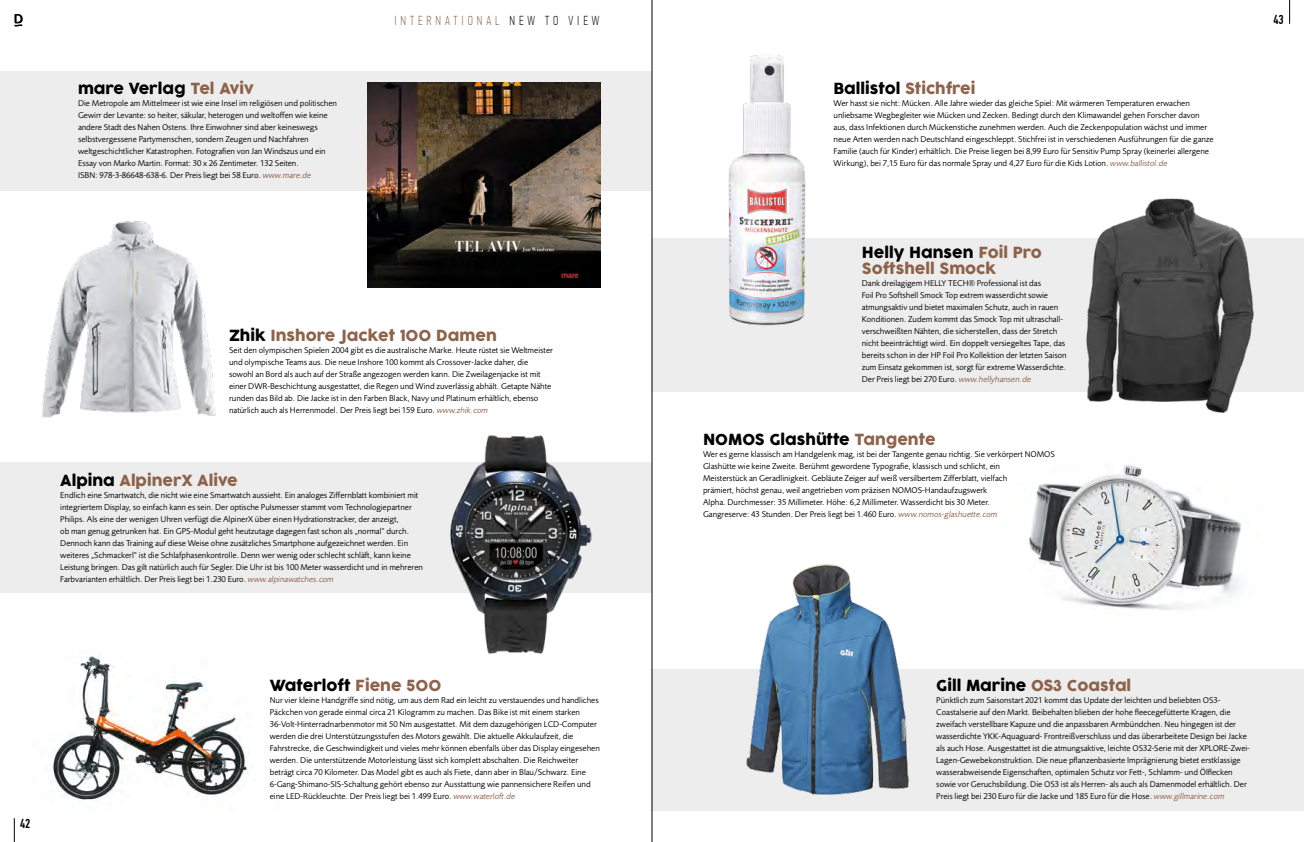
<style>
.page{position:relative;width:1304px;height:842px;background:#fff}
.page>*{position:absolute;margin:0;border:0;box-sizing:border-box;transform-origin:0 0}
.t1{font:15px "COCOGOOSE";color:#000}
.t2{font:15px/16px "COCOGOOSE";color:#8d634b}
.t3{font:100 13px "PF Din Text Comp Pro";letter-spacing:.3em;color:#8d634b}
.t4{font:500 13px "PF Din Text Comp Pro";color:#000}
.t5{font:8.7px/12px "EADS Sans";letter-spacing:-.005em;color:#000}
.s1{color:#8d634b}
.s2{font-style:italic;color:#8d634b}
.s3{color:#000}
</style>
<div class="page">
<svg style="left:14px;top:14px;width:9px;height:13px"></svg>
<div style="left:0;top:71px;width:652px;height:119px;background:#ededed"></div>
<div style="left:0;top:463px;width:652px;height:130px;background:#ededed"></div>
<div style="left:652px;top:238px;width:652px;height:154px;background:#ededed"></div>
<div style="left:652px;top:669px;width:652px;height:141px;background:#ededed"></div>
<img style="left:728px;top:55px;width:78px;height:271px">
<img style="left:53px;top:654px;width:196px;height:146px">
<img style="left:1029px;top:465px;width:213px;height:145px">
<img style="left:42px;top:221px;width:174px;height:197px">
<img style="left:429px;top:435px;width:173px;height:219px">
<img style="left:1086px;top:198px;width:168px;height:215px">
<img style="left:367px;top:83px;width:234px;height:205px">
<img style="left:746px;top:564px;width:163px;height:231px">
<svg style="left:14px;top:818px;width:1px;height:24px"></svg>
<svg style="left:1289px;top:0;width:1px;height:24px"></svg>
<hr style="left:652px;top:0;width:1px;height:842px;background:#000">
<h1 class="t1" style="left:78px;top:77px;width:177px">mare Verlag <span class="s1">Tel Aviv</span></h1>
<p class="t5" style="left:78px;top:97px;width:260px">Die Metropole am Mittelmeer ist wie eine Insel im religiösen und politischen Gewirr der Levante: so heiter, säkular, heterogen und weltoffen wie keine andere Stadt des Nahen Ostens. Ihre Einwohner sind aber keineswegs selbstvergessene Partymenschen, sondern Zeugen und Nachfahren weltgeschichtlicher Katastrophen. Fotografien von Jan Windszus und ein Essay von Marko Martin. Format: 30 x 26 Zentimeter. 132 Seiten.<br>ISBN: 978-3-86648-638-6. Der Preis liegt bei 58 Euro. <span class="s2">www.mare.de</span></p>
<h2 class="t3" style="left:394px;top:13px;width:207px">INTERNATIONAL <span class="s3">NEW TO VIEW</span></h2>
<h1 class="t2" style="left:229px;top:328px;width:269px"><span class="s3">Zhik</span> Inshore Jacket 100 Damen</h1>
<p class="t5" style="left:229px;top:344px;width:325px">Seit den olympischen Spielen 2004 gibt es die australische Marke. Heute rüstet sie Weltmeister und olympische Teams aus. Die neue Inshore 100 kommt als Crossover-Jacke daher, die sowohl an Bord als auch auf der Straße angezogen werden kann. Die Zweilagenjacke ist mit einer DWR-Beschichtung ausgestattet, die Regen und Wind zuverlässig abhält. Getapte Nähte runden das Bild ab. Die Jacke ist in den Farben Black, Navy und Platinum erhältlich, ebenso natürlich auch als Herrenmodel. Der Preis liegt bei 159 Euro. <span class="s2">www.zhik.com</span></p>
<h1 class="t2" style="left:60px;top:472px;width:179px"><span class="s3">Alpina</span> AlpinerX Alive</h1>
<p class="t5" style="left:60px;top:489px;width:364px">Endlich eine Smartwatch, die nicht wie eine Smartwatch aussieht. Ein analoges Ziffernblatt kombiniert mit integriertem Display, so einfach kann es sein. Der optische Pulsmesser stammt vom Technologiepartner Philips. Als eine der wenigen Uhren verfügt die AlpinerX über einen Hydrationstracker, der anzeigt,<br>ob man genug getrunken hat. Ein GPS-Modul geht heutzutage dagegen fast schon als „normal“ durch.<br>Dennoch kann das Training auf diese Weise ohne zusätzliches Smartphone aufgezeichnet werden. Ein weiteres „Schmackerl“ ist die Schlafphasenkontrolle. Denn wer wenig oder schlecht schläft, kann keine Leistung bringen. Das gilt natürlich auch für Segler. Die Uhr ist bis 100 Meter wasserdicht und in mehreren Farbvarianten erhältlich. Der Preis liegt bei 1.230 Euro. <span class="s2">www.alpinawatches.com</span></p>
<h2 class="t4" style="left:20px;top:816px;width:12px">42</h2>
<h1 class="t1" style="left:270px;top:675px;width:173px">Waterloft <span class="s1">Fiene 500</span></h1>
<p class="t5" style="left:270px;top:694px;width:332px">Nur vier kleine Handgriffe sind nötig, um aus dem Rad ein leicht zu verstauendes und handliches Päckchen von gerade einmal circa 21 Kilogramm zu machen. Das Bike ist mit einem starken 36-Volt-Hinterradnarbenmotor mit 50 Nm ausgestattet. Mit dem dazugehörigen LCD-Computer werden die drei Unterstützungsstufen des Motors gewählt. Die aktuelle Akkulaufzeit, die Fahrstrecke, die Geschwindigkeit und vieles mehr können ebenfalls über das Display eingesehen werden. Die unterstützende Motorleistung lässt sich komplett abschalten. Die Reichweiter beträgt circa 70 Kilometer. Das Model gibt es auch als Fiete, dann aber in Blau/Schwarz. Eine 6-Gang-Shimano-SIS-Schaltung gehört ebenso zur Ausstattung wie pannensichere Reifen und eine LED-Rückleuchte. Der Preis liegt bei 1.499 Euro. <span class="s2">www.waterloft.de</span></p>
<h1 class="t1" style="left:834px;top:77px;width:143px">Ballistol <span class="s1">Stichfrei</span></h1>
<p class="t5" style="left:834px;top:97px;width:382px">Wer hasst sie nicht: Mücken. Alle Jahre wieder das gleiche Spiel: Mit wärmeren Temperaturen erwachen unliebsame Wegbegleiter wie Mücken und Zecken. Bedingt durch den Klimawandel gehen Forscher davon aus, dass Infektionen durch Mückenstiche zunehmen werden. Auch die Zeckenpopulation wächst und immer neue Arten werden nach Deutschland eingeschleppt. Stichfrei ist in verschiedenen Ausführungen für die ganze Familie (auch für Kinder) erhältlich. Die Preise liegen bei 8,99 Euro für Sensitiv Pump Spray (keinerlei allergene Wirkung), bei 7,15 Euro für das normale Spray und 4,27 Euro für die Kids Lotion. <span class="s2">www.ballistol.de</span></p>
<h1 class="t2" style="left:862px;top:245px;width:181px"><span class="s3">Helly Hansen</span> Foil Pro<br>Softshell Smock</h1>
<p class="t5" style="left:862px;top:277px;width:206px">Dank dreilagigem HELLY TECH® Professional ist das<br>Foil Pro Softshell Smock Top extrem wasserdicht sowie atmungsaktiv und bietet maximalen Schutz, auch in rauen Konditionen. Zudem kommt das Smock Top mit ultraschall&shy;verschweißten Nähten, die sicherstellen, dass der Stretch nicht beeinträchtigt wird. Ein doppelt versiegeltes Tape, das bereits schon in der HP Foil Pro Kollektion der letzten Saison zum Einsatz gekommen ist, sorgt für extreme Wasserdichte.<br>Der Preis liegt bei 270 Euro. <span class="s2">www.hellyhansen.de</span></p>
<h1 class="t1" style="left:703px;top:428px;width:234px">NOMOS Glashütte <span class="s1">Tangente</span></h1>
<p class="t5" style="left:703px;top:448px;width:353px">Wer es gerne klassisch am Handgelenk mag, ist bei der Tangente genau richtig. Sie verkörpert NOMOS Glashütte wie keine Zweite. Berühmt gewordene Typografie, klassisch und schlicht, ein<br>Meisterstück an Geradlinigkeit. Gebläute Zeiger auf weiß versilbertem Zifferblatt, vielfach<br>prämiert, höchst genau, weil angetrieben vom präzisen NOMOS-Handaufzugswerk<br>Alpha. Durchmesser: 35 Millimeter. Höhe: 6,2 Millimeter. Wasserdicht bis 30 Meter.<br>Gangreserve: 43 Stunden. Der Preis liegt bei 1.460 Euro. <span class="s2">www.nomos-glashuette.com</span></p>
<h2 class="t4" style="left:1273px;top:12px;width:12px">43</h2>
<h1 class="t1" style="left:936px;top:675px;width:197px">Gill Marine <span class="s1">OS3 Coastal</span></h1>
<p class="t5" style="left:936px;top:694px;width:315px">Pünktlich zum Saisonstart 2021 kommt das Update der leichten und beliebten OS3- Coastalserie auf den Markt. Beibehalten blieben der hohe fleecegefütterte Kragen, die zweifach verstellbare Kapuze und die anpassbaren Armbündchen. Neu hingegen ist der wasserdichte YKK-Aquaguard- Frontreißverschluss und das überarbeitete Design bei Jacke als auch Hose. Ausgestattet ist die atmungsaktive, leichte OS32-Serie mit der XPLORE-Zwei-Lagen-Gewebekonstruktion. Die neue pflanzenbasierte Imprägnierung bietet erstklassige wasserabweisende Eigenschaften, optimalen Schutz vor Fett-, Schlamm- und Ölflecken sowie vor Geruchsbildung. Die OS3 ist als Herren- als auch als Damenmodel erhältlich. Der Preis liegt bei 230 Euro für die Jacke und 185 Euro für die Hose. <span class="s2">www.gillmarine.com</span></p>
</div>
